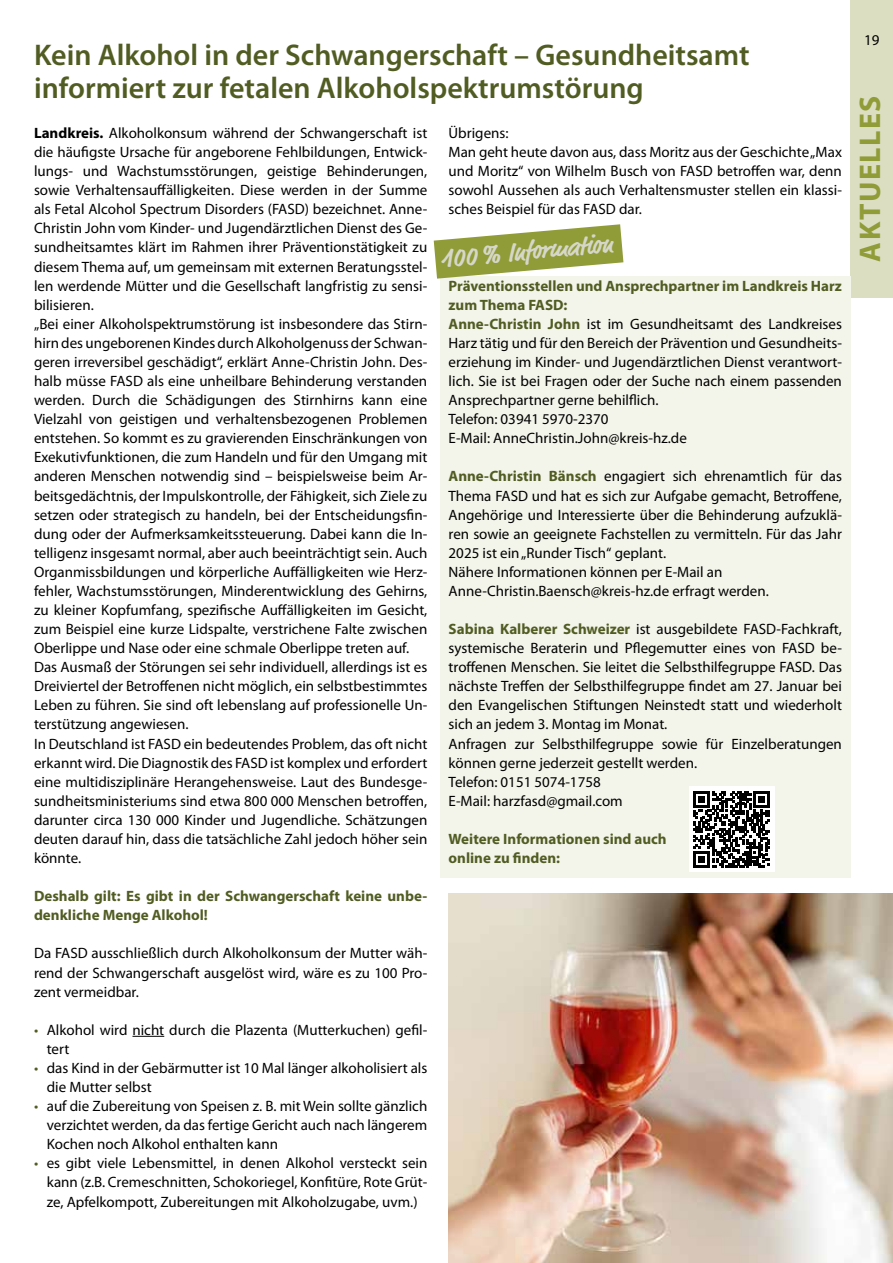
<style>
.page{position:relative;width:893px;height:1263px;background:#fff}
.page>*{position:absolute;margin:0;border:0;box-sizing:border-box;transform-origin:0 0}
.t1{font:600 30px/33px "Myriad Pro";color:#515c23}
.t2{font:700 30px "Myriad Pro";letter-spacing:.05em;color:#909c38}
.t3{font:700 27px "Market Pro";color:#d7d7c9}
.t4{font:15px/19px "Myriad Pro";color:#000}
.t5{font:700 15px/19px "Myriad Pro";color:#515c23}
.s1{font-weight:700}
.s2{color:#515c23}
.s3{font-weight:700;color:#515c23}
</style>
<div class="page">
<div style="left:850px;top:0;width:43px;height:298px;background:#dcdec2"></div>
<hr style="left:132px;top:1036px;width:32px;height:1px;background:#000">
<img style="left:449px;top:893px;width:444px;height:370px">
<div style="left:440px;top:276px;width:410px;height:602px;background:#f3f4ea"></div>
<svg style="left:434px;top:224px;width:189px;height:55px"></svg>
<div style="left:689px;top:787px;width:85px;height:85px;background:#fff"></div>
<svg style="left:693px;top:791px;width:77px;height:76px"></svg>
<h1 class="t1" style="left:34px;top:38px;width:717px">Kein Alkohol in der Schwangerschaft – Gesundheitsamt informiert zur fetalen Alkoholspektrumstörung</h1>
<p class="t4" style="left:34px;top:123px;width:395px"><span class="s1">Landkreis.</span> Alkoholkonsum während der Schwangerschaft ist die häufigste Ursache für angeborene Fehlbildungen, Entwick&shy;lungs- und Wachstumsstörungen, geistige Behinderungen, sowie Verhaltensauffälligkeiten. Diese werden in der Summe als Fetal Alcohol Spectrum Disorders (FASD) bezeichnet. Anne-Christin John vom Kinder- und Jugendärztlichen Dienst des Ge&shy;sundheitsamtes klärt im Rahmen ihrer Präventionstätigkeit zu diesem Thema auf, um gemeinsam mit externen Beratungsstel&shy;len werdende Mütter und die Gesellschaft langfristig zu sensi&shy;bilisieren.<br>„Bei einer Alkoholspektrumstörung ist insbesondere das Stirn&shy;hirn des ungeborenen Kindes durch Alkoholgenuss der Schwan&shy;geren irreversibel geschädigt“, erklärt Anne-Christin John. Des&shy;halb müsse FASD als eine unheilbare Behinderung verstanden werden. Durch die Schädigungen des Stirnhirns kann eine Vielzahl von geistigen und verhaltensbezogenen Problemen entstehen. So kommt es zu gravierenden Einschränkungen von Exekutivfunktionen, die zum Handeln und für den Umgang mit anderen Menschen notwendig sind – beispielsweise beim Ar&shy;beitsgedächtnis, der Impulskontrolle, der Fähigkeit, sich Ziele zu setzen oder strategisch zu handeln, bei der Entscheidungsfin&shy;dung oder der Aufmerksamkeitssteuerung. Dabei kann die In&shy;telligenz insgesamt normal, aber auch beeinträchtigt sein. Auch Organmissbildungen und körperliche Auffälligkeiten wie Herz&shy;fehler, Wachstumsstörungen, Minderentwicklung des Gehirns, zu kleiner Kopfumfang, spezifische Auffälligkeiten im Gesicht, zum Beispiel eine kurze Lidspalte, verstrichene Falte zwischen Oberlippe und Nase oder eine schmale Oberlippe treten auf.<br>Das Ausmaß der Störungen sei sehr individuell, allerdings ist es Dreiviertel der Betroffenen nicht möglich, ein selbstbestimmtes Leben zu führen. Sie sind oft lebenslang auf professionelle Un&shy;terstützung angewiesen.<br>In Deutschland ist FASD ein bedeutendes Problem, das oft nicht erkannt wird. Die Diagnostik des FASD ist komplex und erfordert eine multidisziplinäre Herangehensweise. Laut des Bundesge&shy;sundheitsministeriums sind etwa 800 000 Menschen betroffen, darunter circa 130 000 Kinder und Jugendliche. Schätzungen deuten darauf hin, dass die tatsächliche Zahl jedoch höher sein könnte.</p>
<p class="t5" style="left:34px;top:886px;width:395px">Deshalb gilt: Es gibt in der Schwangerschaft keine unbe&shy;denkliche Menge Alkohol!</p>
<p class="t4" style="left:34px;top:944px;width:395px;text-align:justify">Da FASD ausschließlich durch Alkoholkonsum der Mutter wäh&shy;rend der Schwangerschaft ausgelöst wird, wäre es zu 100 Pro&shy;zent vermeidbar.</p>
<p class="t4" style="left:47px;top:1020px;width:382px;text-indent:-13px"><span class="s2">•</span> Alkohol wird nicht durch die Plazenta (Mutterkuchen) gefil&shy;tert</p>
<p class="t4" style="left:47px;top:1058px;width:382px;text-indent:-13px"><span class="s2">•</span> das Kind in der Gebärmutter ist 10 Mal länger alkoholisiert als die Mutter selbst</p>
<p class="t4" style="left:47px;top:1096px;width:382px;text-align:justify;text-indent:-13px"><span class="s2">•</span> auf die Zubereitung von Speisen z. B. mit Wein sollte gänzlich verzichtet werden, da das fertige Gericht auch nach längerem Kochen noch Alkohol enthalten kann</p>
<p class="t4" style="left:47px;top:1153px;width:382px;text-align:justify;text-indent:-13px"><span class="s2">•</span> es gibt viele Lebensmittel, in denen Alkohol versteckt sein kann (z.B. Cremeschnitten, Schokoriegel, Konfitüre, Rote Grüt&shy;ze, Apfelkompott, Zubereitungen mit Alkoholzugabe, uvm.)</p>
<p class="t4" style="left:449px;top:123px;width:395px">Übrigens:<br>Man geht heute davon aus, dass Moritz aus der Geschichte „Max und Moritz“ von Wilhelm Busch von FASD betroffen war, denn sowohl Aussehen als auch Verhaltensmuster stellen ein klassi&shy;sches Beispiel für das FASD dar.</p>
<h2 class="t3" style="left:439px;top:239px;width:174px;rotate:-5deg">100% Information</h2>
<p class="t4" style="left:449px;top:276px;width:395px"><span class="s3">Präventionsstellen und Ansprechpartner im Landkreis Harz zum Thema FASD:<br>Anne-Christin John</span> ist im Gesundheitsamt des Landkreises Harz tätig und für den Bereich der Prävention und Gesundheits&shy;erziehung im Kinder- und Jugendärztlichen Dienst verantwort&shy;lich. Sie ist bei Fragen oder der Suche nach einem passenden Ansprechpartner gerne behilflich.<br>Telefon: 03941 5970-2370<br>E-Mail: AnneChristin.John@kreis-hz.de</p>
<p class="t4" style="left:449px;top:467px;width:395px"><span class="s3">Anne-Christin Bänsch</span> engagiert sich ehrenamtlich für das Thema FASD und hat es sich zur Aufgabe gemacht, Betroffene, Angehörige und Interessierte über die Behinderung aufzuklä&shy;ren sowie an geeignete Fachstellen zu vermitteln. Für das Jahr 2025 ist ein „Runder Tisch“ geplant.<br>Nähere Informationen können per E-Mail an Anne-Christin.Baensch@kreis-hz.de erfragt werden.</p>
<p class="t4" style="left:449px;top:619px;width:395px"><span class="s3">Sabina Kalberer Schweizer</span> ist ausgebildete FASD-Fachkraft, systemische Beraterin und Pflegemutter eines von FASD be&shy;troffenen Menschen. Sie leitet die Selbsthilfegruppe FASD. Das nächste Treffen der Selbsthilfegruppe findet am 27. Januar bei den Evangelischen Stiftungen Neinstedt statt und wiederholt sich an jedem 3. Montag im Monat.<br>Anfragen zur Selbsthilfegruppe sowie für Einzelberatungen können gerne jederzeit gestellt werden.<br>Telefon: 0151 5074-1758<br>E-Mail: harzfasd@gmail.com</p>
<p class="t5" style="left:449px;top:829px;width:220px">Weitere Informationen sind auch online zu finden:</p>
<p class="t4" style="left:864px;top:30px;width:17px">19</p>
<h1 class="t2" style="left:850px;top:261px;width:168px;rotate:-90deg">AKTUELLES</h1>
</div>
